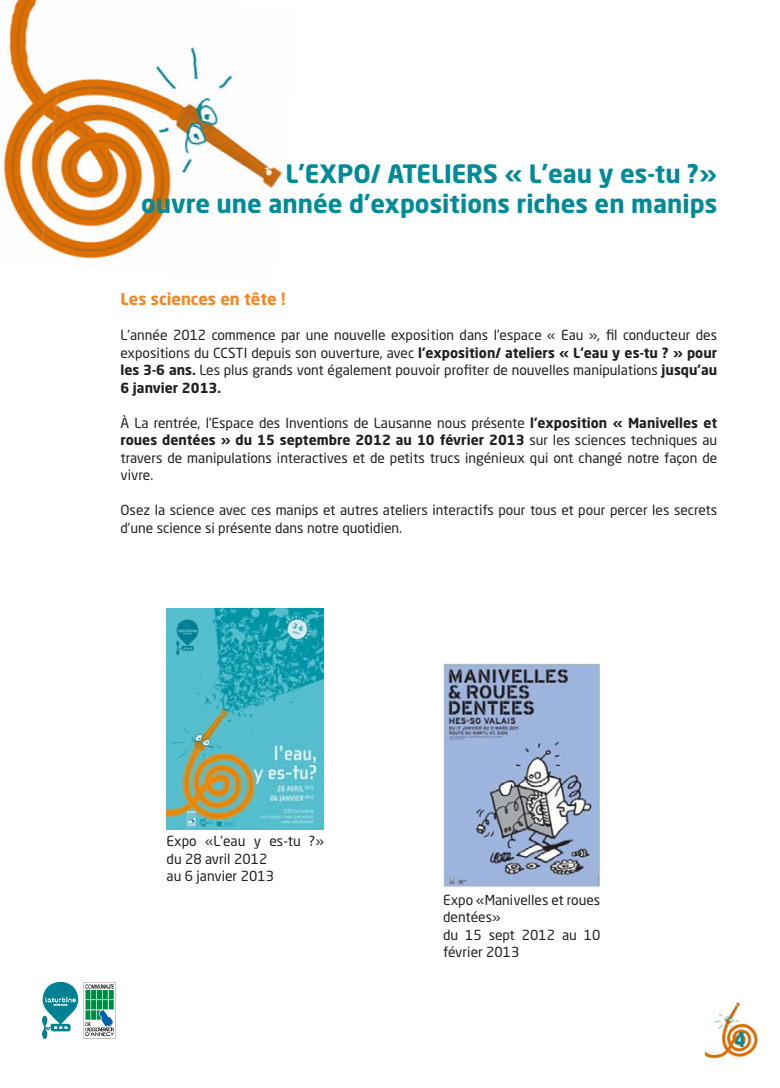
<style>
.page{position:relative;width:780px;height:1088px;background:#fff}
.page>*{position:absolute;margin:0;border:0;box-sizing:border-box;transform-origin:0 0}
.t1{font:700 25px/30px "Neo Sans Std";color:#008b98;text-align:right}
.t2{font:900 condensed 20px "Swiss 721 BT";color:#008b98}
.t3{font:700 16.25px "Neo Sans Std";color:#f58523}
.t4{font:13.75px/17.5px "Neo Sans Std";color:#231f20}
.s1{font-weight:700}
</style>
<div class="page">
<img style="left:3px;top:0;width:279px;height:259px">
<img style="left:43px;top:982px;width:35px;height:56px">
<img style="left:83px;top:982px;width:32px;height:56px">
<img style="left:705px;top:1003px;width:53px;height:56px">
<img style="left:167px;top:608px;width:157px;height:221px">
<img style="left:443px;top:664px;width:156px;height:223px">
<h1 class="t1" style="left:141px;top:158px;width:577px">L’EXPO/ ATELIERS « L’eau y es-tu ?»<br>ouvre une année d’expositions riches en manips</h1>
<p class="t3" style="left:120px;top:289px;width:166px">Les sciences en tête !</p>
<p class="t4" style="left:120px;top:326px;width:598px;text-align:justify">L’année 2012 commence par une nouvelle exposition dans l’espace « Eau », fil conducteur des expositions du CCSTI depuis son ouverture, avec <span class="s1">l’exposition/ ateliers « L’eau y es-tu ? » pour les 3-6 ans.</span> Les plus grands vont également pouvoir profiter de nouvelles manipulations <span class="s1">jusqu’au 6 janvier 2013.</span></p>
<p class="t4" style="left:120px;top:414px;width:598px;text-align:justify">À La rentrée, l’Espace des Inventions de Lausanne nous présente <span class="s1">l’exposition « Manivelles et roues dentées » du 15 septembre 2012 au 10 février 2013</span> sur les sciences techniques au travers de manipulations interactives et de petits trucs ingénieux qui ont changé notre façon de vivre.</p>
<p class="t4" style="left:120px;top:501px;width:598px">Osez la science avec ces manips et autres ateliers interactifs pour tous et pour percer les secrets d’une science si présente dans notre quotidien.</p>
<p class="t4" style="left:167px;top:832px;width:159px">Expo «L’eau y es-tu ?» du 28 avril 2012<br>au 6 janvier 2013</p>
<p class="t4" style="left:443px;top:890px;width:159px">Expo «Manivelles et roues dentées»<br>du 15 sept 2012 au 10 février 2013</p>
<h2 class="t2" style="left:734px;top:1028px;width:12px">4</h2>
</div>
